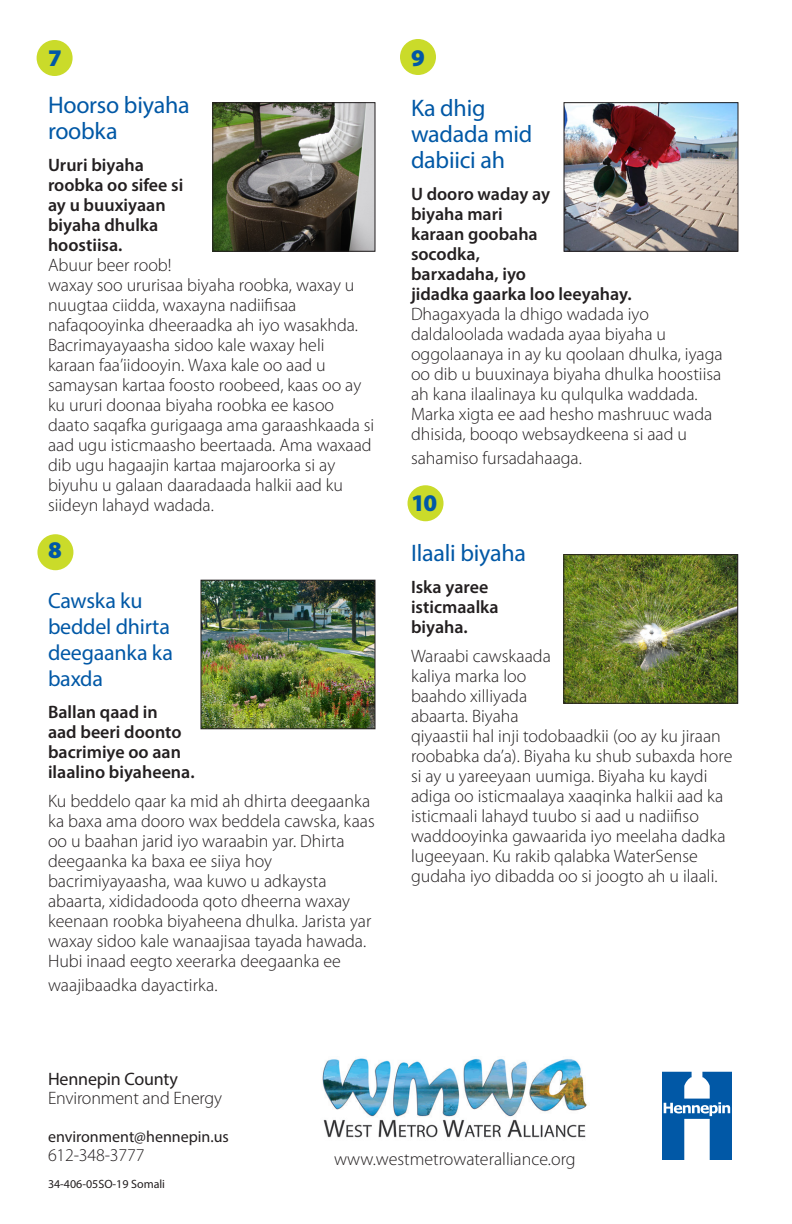
<style>
.page{position:relative;width:792px;height:1224px;background:#fff}
.page>*{position:absolute;margin:0;border:0;box-sizing:border-box;transform-origin:0 0}
.H3-NEW{font:24px/26px "Myriad Pro";letter-spacing:-.01em;color:#0158a6}
.H3-NEW-2{font:900 24px "Myriad Pro";color:#0158a6}
.Body-NEW{font:900 24px "Myriad Pro";color:#0158a6}
.H3-NEW-3{font:22px/26px "Myriad Pro";letter-spacing:-.01em;color:#0158a6}
.Body-NEW-2{font:300 18px/20px "Myriad Pro";color:#231f20}
.Body-NEW-3{font:600 18px/20px "Myriad Pro";color:#231f20}
.t1{font:16px "Myriad Pro";color:#231f20}
.t2{font:12px "Myriad Pro";color:#231f20}
.s1{font-weight:600}
.s2{font-weight:400}
</style>
<div class="page">
<div style="left:408px;top:485px;width:36px;height:36px;background:#cadb2a;border-radius:50%"></div>
<div style="left:37px;top:534px;width:36px;height:36px;background:#cadb2a;border-radius:50%"></div>
<div style="left:400px;top:39px;width:36px;height:36px;background:#cadb2a;border-radius:50%"></div>
<div style="left:37px;top:40px;width:36px;height:36px;background:#cadb2a;border-radius:50%"></div>
<svg style="left:662px;top:1072px;width:70px;height:88px"></svg>
<img style="left:322px;top:1058px;width:265px;height:80px">
<img style="left:566px;top:104px;width:170px;height:146px">
<div style="left:564px;top:102px;width:174px;height:150px;border:1px solid #231f20"></div>
<img style="left:203px;top:582px;width:170px;height:145px">
<div style="left:201px;top:580px;width:174px;height:149px;border:1px solid #231f20"></div>
<img style="left:566px;top:556px;width:170px;height:146px">
<div style="left:564px;top:554px;width:174px;height:150px;border:1px solid #231f20"></div>
<img style="left:215px;top:104px;width:158px;height:146px">
<div style="left:213px;top:102px;width:162px;height:150px;border:1px solid #231f20"></div>
<p class="Body-NEW" style="left:48px;top:44px;width:15px">7</p>
<p class="H3-NEW" style="left:48px;top:92px;width:143px">Hoorso biyaha roobka</p>
<p class="Body-NEW-2" style="left:48px;top:155px;width:328px"><span class="s1">Ururi biyaha<br>roobka oo sifee si<br>ay u buuxiyaan<br>biyaha dhulka<br>hoostiisa.<br></span>Abuur beer roob!<br>waxay soo ururisaa biyaha roobka, waxay u nuugtaa ciidda, waxayna nadiifisaa nafaqooyinka dheeraadka ah iyo wasakhda.<br>Bacrimayayaasha sidoo kale waxay heli karaan faa’iidooyin. Waxa kale oo aad u samaysan kartaa foosto roobeed, kaas oo ay ku ururi doonaa biyaha roobka ee kasoo daato saqafka gurigaaga ama garaashkaada si aad ugu isticmaasho beertaada. Ama waxaad dib ugu hagaajin kartaa majaroorka si ay biyuhu u galaan daaradaada halkii aad ku siideyn lahayd wadada.</p>
<p class="H3-NEW-2" style="left:48px;top:536px;width:15px">8</p>
<p class="H3-NEW-3" style="left:48px;top:587px;width:127px">Cawska ku beddel dhirta deegaanka ka baxda</p>
<p class="Body-NEW-3" style="left:48px;top:702px;width:148px">Ballan qaad in<br>aad beeri doonto bacrimiye oo aan ilaalino biyaheena.</p>
<p class="Body-NEW-2" style="left:48px;top:791px;width:328px">Ku beddelo qaar ka mid ah dhirta deegaanka ka baxa ama dooro wax beddela cawska, kaas oo u baahan jarid iyo waraabin yar. Dhirta deegaanka ka baxa ee siiya hoy bacrimiyayaasha, waa kuwo u adkaysta abaarta, xididadooda qoto dheerna waxay keenaan roobka biyaheena dhulka. Jarista yar waxay sidoo kale wanaajisaa tayada hawada.<br>Hubi inaad eegto xeerarka deegaanka ee</p>
<p class="Body-NEW-2" style="left:48px;top:975px;width:171px">waajibaadka dayactirka.</p>
<p class="H3-NEW-2" style="left:411px;top:44px;width:15px">9</p>
<p class="H3-NEW" style="left:411px;top:95px;width:123px">Ka dhig wadada mid dabiici ah</p>
<p class="Body-NEW-2" style="left:411px;top:184px;width:313px"><span class="s1">U dooro waday ay<br>biyaha mari<br>karaan goobaha<br>socodka,<br>barxadaha, iyo<br>jidadka gaarka loo leeyahay.<br></span>Dhagaxyada la dhigo wadada iyo daldaloolada wadada ayaa biyaha u oggolaanaya in ay ku qoolaan dhulka, iyaga oo dib u buuxinaya biyaha dhulka hoostiisa ah kana ilaalinaya ku qulqulka waddada.<br>Marka xigta ee aad hesho mashruuc wada dhisida, booqo websaydkeena si aad u</p>
<p class="Body-NEW-2" style="left:411px;top:448px;width:172px">sahamiso fursadahaaga.</p>
<p class="H3-NEW-2" style="left:411px;top:489px;width:28px">10</p>
<p class="H3-NEW" style="left:411px;top:539px;width:117px">Ilaali biyaha</p>
<p class="Body-NEW-3" style="left:411px;top:577px;width:89px">Iska yaree isticmaalka biyaha.</p>
<p class="Body-NEW-2" style="left:411px;top:646px;width:323px">Waraabi cawskaada<br>kaliya marka loo<br>baahdo xilliyada<br>abaarta. Biyaha<br>qiyaastii hal inji todobaadkii (oo ay ku jiraan roobabka da’a). Biyaha ku shub subaxda hore si ay u yareeyaan uumiga. Biyaha ku kaydi adiga oo isticmaalaya xaaqinka halkii aad ka isticmaali lahayd tuubo si aad u nadiifiso waddooyinka gawaarida iyo meelaha dadka lugeeyaan. Ku rakib qalabka WaterSense gudaha iyo dibadda oo si joogto ah u ilaali.</p>
<p class="Body-NEW-2" style="left:48px;top:1069px;width:176px;line-height:19px"><span class="s2">Hennepin County<br></span>Environment and Energy</p>
<p class="t1" style="left:48px;top:1126px;width:182px">environment@hennepin.us</p>
<p class="Body-NEW-2" style="left:48px;top:1145px;width:98px">612-348-3777</p>
<p class="t2" style="left:48px;top:1176px;width:119px">34-406-05SO-19 Somali</p>
<p class="Body-NEW-2" style="left:334px;top:1150px;width:243px">www.westmetrowateralliance.org</p>
</div>
